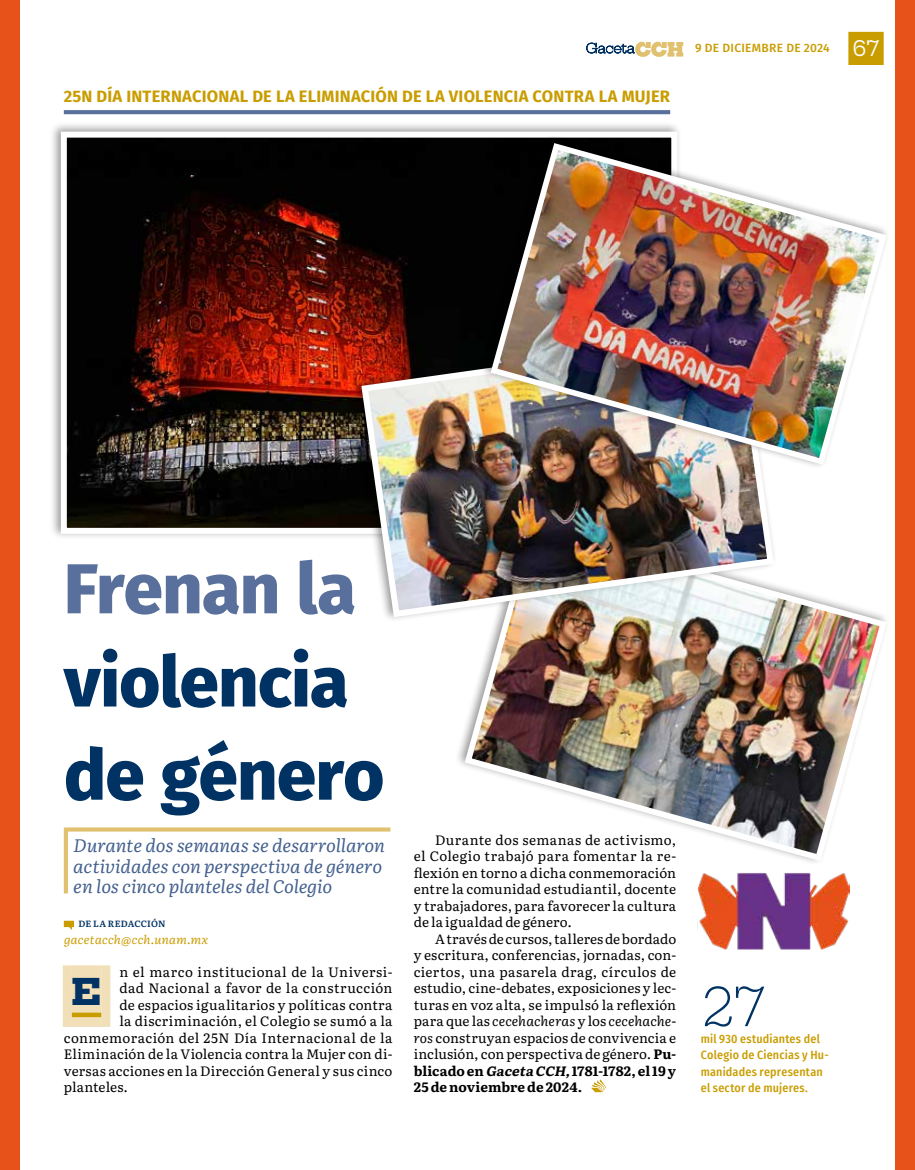
<style>
.page{position:relative;width:915px;height:1170px;background:#fff}
.page>*{position:absolute;margin:0;border:0;box-sizing:border-box;transform-origin:0 0}
.t1{font:800 70.5px/93.2px "Fira Sans";letter-spacing:-.01em;color:#003263}
.t2{font:800 70.5px "Fira Sans";letter-spacing:-.01em;color:#5a709c}
.t3{font:300 52.5px "Hepta Slab";color:#003263}
.t4{font:800 35.4px "Hepta Slab";color:#003263}
.t5{font:italic 18px/20.7px "Literata 18 pt";color:#425f8d}
.t6{font:700 16.5px "Fira Sans";letter-spacing:.01em;color:#c99d00}
.t7{font:13.5px/16.5px "Literata 18 pt";letter-spacing:.02em;color:#000;text-align:justify}
.t8{font:500 12px/16.5px "Fira Sans Condensed";letter-spacing:.015em;color:#c99d00}
.t9{font:italic 12px "Literata 18 pt";color:#c99d00}
.t10{font:500 12px "Fira Sans";letter-spacing:.025em;color:#c99d00}
.t11{font:600 9px "Literata 18 pt";letter-spacing:.01em;color:#003263}
.s1{font-family:"Hepta Slab";font-weight:400;font-size:21px;color:#fff}
.s2{font-style:italic}
.s3{font-weight:700}
.s4{font-weight:700;font-style:italic}
</style>
<div class="page">
<svg style="left:586px;top:41px;width:97px;height:16px"></svg>
<div style="left:848px;top:32px;width:35px;height:33px;background:#c99d00"></div>
<img style="left:461px;top:586px;width:425px;height:276px">
<div style="left:49px;top:121px;width:632px;height:419px;background:#000;opacity:.4"></div>
<img style="left:68px;top:139px;width:412px;height:388px">
<div style="left:61px;top:132px;width:616px;height:402px;border:6px solid #fff"></div>
<div style="left:350px;top:323px;width:427px;height:299px;background:#000;opacity:.4"></div>
<img style="left:358px;top:329px;width:419px;height:291px">
<div style="left:480px;top:134px;width:409px;height:335px;background:#000;opacity:.4"></div>
<img style="left:487px;top:140px;width:402px;height:328px">
<img style="left:697px;top:873px;width:152px;height:76px">
<div style="left:894px;top:0;width:20px;height:1169px;background:#e7511a"></div>
<div style="left:0;top:0;width:20px;height:1169px;background:#e7511a"></div>
<svg style="left:64px;top:110px;width:606px;height:4px;fill:#5a709c"></svg>
<svg style="left:63px;top:827px;width:328px;height:67px"></svg>
<div style="left:63px;top:965px;width:9px;height:61px;background:#f1dfb8"></div>
<div style="left:72px;top:965px;width:29px;height:61px;background:#f1dfb8"></div>
<div style="left:101px;top:965px;width:9px;height:61px;background:#f1dfb8"></div>
<svg style="left:64px;top:920px;width:10px;height:10px"></svg>
<div style="left:72px;top:1012px;width:29px;height:5px;background:#c99d00"></div>
<svg style="left:591px;top:1079px;width:14px;height:13px"></svg>
<p class="t6" style="left:64px;top:82px;width:607px">25N DÍA INTERNACIONAL DE LA ELIMINACIÓN DE LA VIOLENCIA CONTRA LA MUJER</p>
<p class="t10" style="left:695px;top:39px;width:185px">9 DE DICIEMBRE DE 2024 <span class="s1">67</span></p>
<h1 class="t2" style="left:64px;top:527px;width:293px">Frenan la</h1>
<h1 class="t1" style="left:64px;top:629px;width:322px">violencia de género</h1>
<h3 class="t5" style="left:73px;top:833px;width:315px">Durante dos semanas se desarrollaron actividades con perspectiva de género en los cinco planteles del Colegio</h3>
<p class="t11" style="left:78px;top:916px;width:88px">DE LA REDACCIÓN</p>
<p class="t9" style="left:64px;top:929px;width:147px">gacetacch@cch.unam.mx</p>
<h3 class="t4" style="left:72px;top:962px;width:31px">E</h3>
<p class="t7" style="left:119px;top:962px;width:274px">n el marco institucional de la Universi-</p>
<p class="t7" style="left:119px;top:978px;width:274px">dad Nacional a favor de la construcción</p>
<p class="t7" style="left:119px;top:995px;width:274px">de espacios igualitarios y políticas contra</p>
<p class="t7" style="left:119px;top:1011px;width:274px">la discriminación, el Colegio se sumó a la</p>
<p class="t7" style="left:64px;top:1028px;width:330px">conmemoración del 25N Día Internacional de la</p>
<p class="t7" style="left:64px;top:1044px;width:330px">Eliminación de la Violencia contra la Mujer con di-</p>
<p class="t7" style="left:64px;top:1061px;width:330px">versas acciones en la Dirección General y sus cinco</p>
<p class="t7" style="left:64px;top:1077px;width:66px">planteles.</p>
<p class="t7" style="left:413px;top:830px;width:264px;text-indent:21px">Durante dos semanas de activismo, el Colegio trabajó para fomentar la re&shy;flexión en torno a dicha conmemoración entre la comunidad estudiantil, docente y trabajadores, para favorecer la cultura de la igualdad de género.</p>
<p class="t7" style="left:413px;top:929px;width:264px;text-indent:21px">A través de cursos, talleres de bordado y escritura, conferencias, jornadas, con&shy;ciertos, una pasarela drag, círculos de estudio, cine-debates, exposiciones y lec&shy;turas en voz alta, se impulsó la reflexión para que las <span class="s2">cecehacheras</span> y los <span class="s2">cecehache&shy;ros</span> construyan espacios de convivencia e inclusión, con perspectiva de género. <span class="s3">Pu&shy;blicado en</span> <span class="s4">Gaceta CCH,</span><span class="s3">1781-1782, el 19 y 25 de noviembre de 2024.</span></p>
<h2 class="t3" style="left:700px;top:962px;width:66px">27</h2>
<p class="t8" style="left:700px;top:1029px;width:129px">mil 930 estudiantes del<br>Colegio de Ciencias y Hu&shy;manidades representan el sector de mujeres.</p>
</div>
